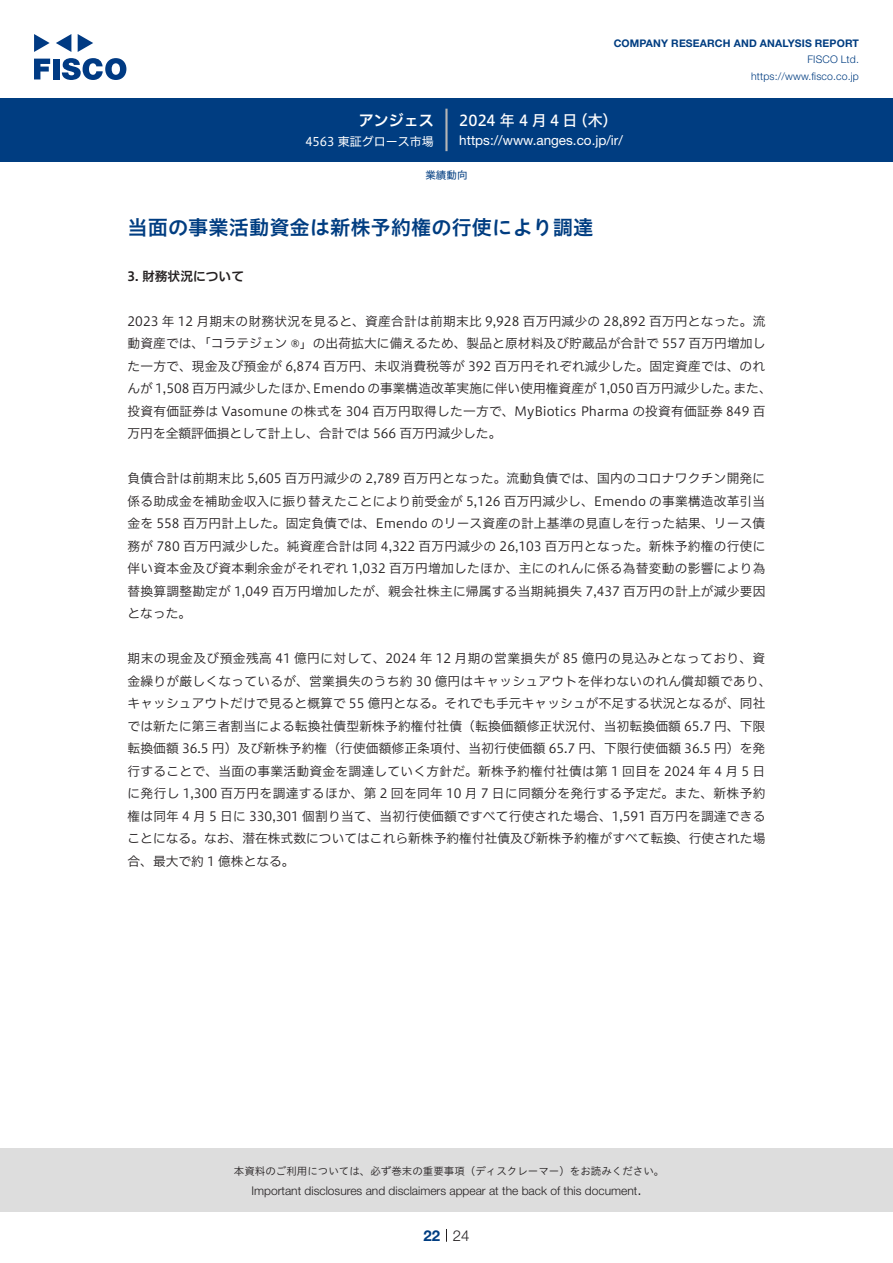
<style>
.page{position:relative;width:893px;height:1263px;background:#fff}
.page>*{position:absolute;margin:0;border:0;box-sizing:border-box;transform-origin:0 0}
.中タイトル{font:20.25px "Hiragino UD Sans Std W6";color:#003d81}
.t1{font:15px "Hiragino UD Sans F Std N W5";letter-spacing:.225em;color:#fff}
.t2{font:15px "Hiragino UD Sans F Std N W6";color:#fff}
.t3{font:300 15px "Helvetica Neue LT Std";color:#231f20}
.t4{font:700 15px "Helvetica Neue LT Std";color:#003d81}
.t5{font:13.5px "Helvetica Neue LT Std";color:#fff}
.本文{font:12.75px/22.5px "Hiragino UD Sans F Std N W3";letter-spacing:.01em;color:#231f20}
.小タイトル{font:12.75px "Hiragino UD Sans F Std N W6";color:#231f20}
.t6{font:300 12px "Helvetica Neue LT Std";color:#231f20}
.t7{font:12px "Hiragino UD Sans F Std N W4";color:#fff}
.t8{font:10.5px "Hiragino UD Sans Std W3";color:#231f20}
.t9{font:700 10.5px "Helvetica Neue LT Std";letter-spacing:.015em;color:#003d81}
.t10{font:300 10.5px/16.5px "Helvetica Neue LT Std";letter-spacing:.015em;color:#003d81;text-align:right}
.ヘッダー{font:10.5px "Hiragino UD Sans F Std N W4";color:#003d81}
</style>
<div class="page">
<div style="left:0;top:1148px;width:893px;height:64px;background:#ddd"></div>
<svg style="left:34px;top:59px;width:16px;height:20px"></svg>
<div style="left:53px;top:59px;width:6px;height:20px;background:#003a83"></div>
<svg style="left:62px;top:58px;width:64px;height:22px"></svg>
<svg style="left:34px;top:34px;width:16px;height:18px"></svg>
<svg style="left:78px;top:34px;width:15px;height:18px"></svg>
<svg style="left:56px;top:34px;width:15px;height:18px"></svg>
<div style="left:0;top:98px;width:893px;height:64px;background:#003d81"></div>
<hr style="left:445px;top:109px;width:3px;height:42px;background:#b5b5b6">
<svg style="left:446px;top:1229px;width:1px;height:13px"></svg>
<p class="t2" style="left:359px;top:109px;width:77px">アンジェス</p>
<p class="t7" style="left:305px;top:132px;width:130px">4563 東証グロース市場</p>
<p class="t9" style="left:614px;top:37px;width:247px">COMPANY RESEARCH AND ANALYSIS REPORT</p>
<p class="t10" style="left:751px;top:51px;width:109px">FISCO Ltd. https://www.fisco.co j p.</p>
<p class="t1" style="left:459px;top:109px;width:120px">2024年4月4日</p>
<p class="t1" style="left:573px;top:109px;width:46px">（木(</p>
<p class="t5" style="left:459px;top:132px;width:165px">https://www.anges. c o j p. /i r/</p>
<p class="ヘッダー" style="left:425px;top:167px;width:43px">業績動向</p>
<p class="中タイトル" style="left:128px;top:212px;width:467px">当面の事業活動資金は新株予約権の行使により調達</p>
<p class="小タイトル" style="left:128px;top:266px;width:118px">3. 財務状況について</p>
<p class="本文" style="left:128px;top:309px;width:639px">2023 年 12 月期末の財務状況を見ると、資産合計は前期末比 9,928 百万円減少の 28,892 百万円となった。流</p>
<p class="本文" style="left:128px;top:331px;width:639px">動資産では、「コラテジェン ®」の出荷拡大に備えるため、製品と原材料及び貯蔵品が合計で 557 百万円増加し</p>
<p class="本文" style="left:128px;top:354px;width:639px">た一方で、現金及び預金が 6,874 百万円、未収消費税等が 392 百万円それぞれ減少した。固定資産では、のれ</p>
<p class="本文" style="left:733px;top:376px;width:40px">また、</p>
<p class="本文" style="left:128px;top:376px;width:639px">んが 1,508 百万円減少したほか、<br>投資有価証券は Vasomune の株式を 304 百万円取得した一方で、MyBiotics Pharma の投資有価証券 849 百万円を全額評価損として計上し、合計では 566 百万円減少した。</p>
<p class="本文" style="left:128px;top:466px;width:639px;text-align:justify">負債合計は前期末比 5,605 百万円減少の 2,789 百万円となった。流動負債では、国内のコロナワクチン開発に係る助成金を補助金収入に振り替えたことにより前受金が 5,126 百万円減少し、Emendo の事業構造改革引当金を 558 百万円計上した。固定負債では、Emendo のリース資産の計上基準の見直しを行った結果、リース債務が 780 百万円減少した。純資産合計は同 4,322 百万円減少の 26,103 百万円となった。新株予約権の行使に伴い資本金及び資本剰余金がそれぞれ 1,032 百万円増加したほか、主にのれんに係る為替変動の影響により為替換算調整勘定が 1,049 百万円増加したが、親会社株主に帰属する当期純損失 7,437 百万円の計上が減少要因となった。</p>
<p class="本文" style="left:128px;top:646px;width:646px">期末の現金及び預金残高 41 億円に対して、2024 年 12 月期の営業損失が 85 億円の見込みとなっており、資金繰りが厳しくなっているが、営業損失のうち約 30 億円はキャッシュアウトを伴わないのれん償却額であり、キャッシュアウトだけで見ると概算で 55 億円となる。それでも手元キャッシュが不足する状況となるが、同社では新たに第三者割当による転換社債型新株予約権付社債（転換価額修正状況付、当初転換価額 65.7 円、下限転換価額 36.5 円）及び新株予約権（行使価額修正条項付、当初行使価額 65.7 円、下限行使価額 36.5 円）を発行することで、当面の事業活動資金を調達していく方針だ。新株予約権付社債は第 1 回目を 2024 年 4 月 5 日に発行し 1,300 百万円を調達するほか、第 2 回を同年 10 月 7 日に同額分を発行する予定だ。また、新株予約権は同年 4 月 5 日に 330,301 個割り当て、当初行使価額ですべて行使された場合、1,591 百万円を調達できることになる。なお、潜在株式数についてはこれら新株予約権付社債及び新株予約権がすべて転換、行使された場合、最大で約 1 億株となる。</p>
<p class="本文" style="left:313px;top:376px;width:426px">Emendo の事業構造改革実施に伴い使用権資産が 1,050 百万円減少した。</p>
<p class="t8" style="left:234px;top:1163px;width:432px">本資料のご利用については、必ず巻末の重要事項（ディスクレーマー）をお読みください。</p>
<p class="t3" style="left:637px;top:1180px;width:6px">.</p>
<p class="t6" style="left:251px;top:1183px;width:387px">Important disclosures and disclaimers appear at the back of this document</p>
<p class="t4" style="left:423px;top:1226px;width:18px">22</p>
<p class="t3" style="left:453px;top:1226px;width:18px">24</p>
</div>
